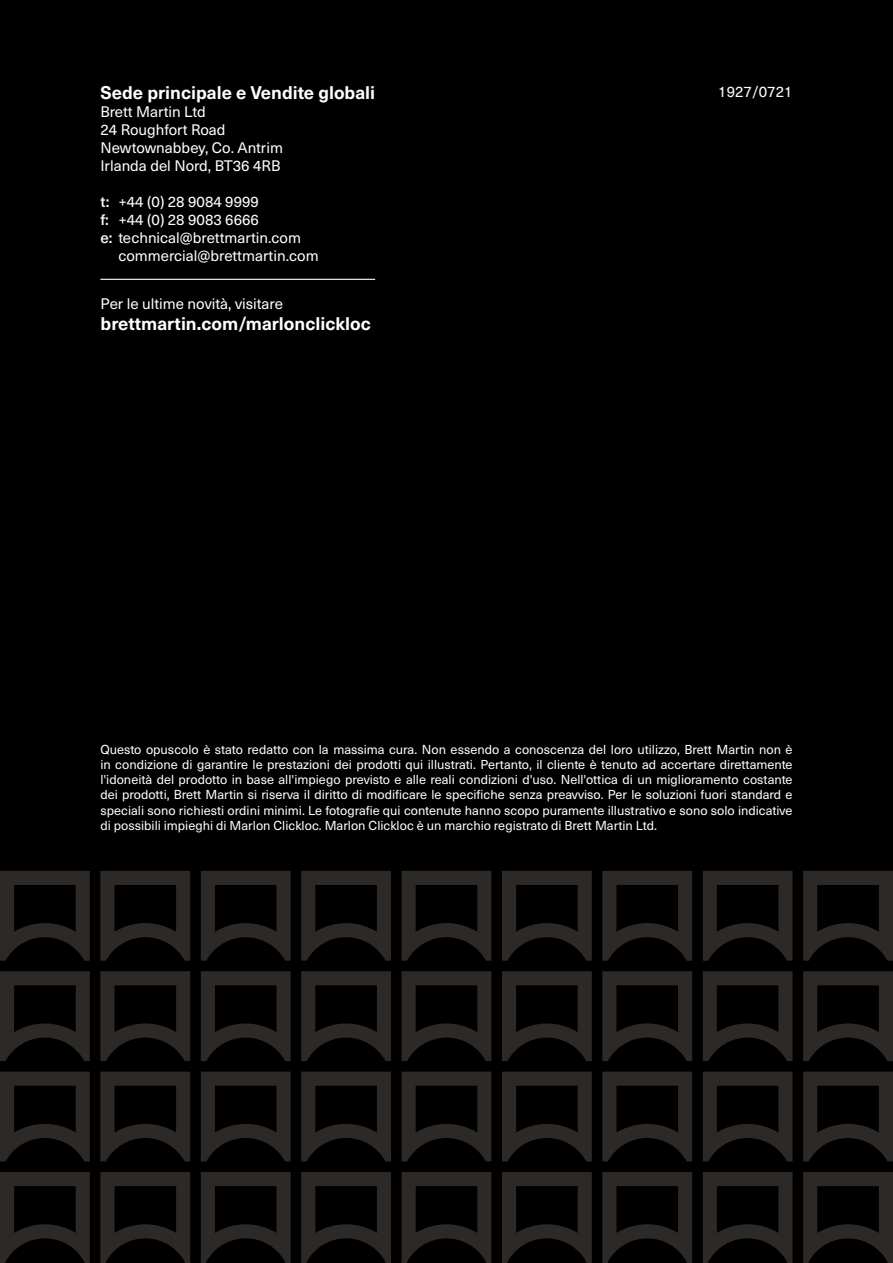
<style>
.page{position:relative;width:893px;height:1263px;background:#000}
.page>*{position:absolute;margin:0;border:0;box-sizing:border-box;transform-origin:0 0}
.t1{font:700 18px "Neue Haas Unica W1 G";color:#fff}
.t2{font:15px/18px "Neue Haas Unica W1 G";color:#fff}
.t3{font:12.75px/15.3px "Neue Haas Unica W1 G";color:#fff;text-align:justify}
.s1{font-weight:500}
</style>
<div class="page">
<svg style="left:402px;top:971px;width:89px;height:90px"></svg>
<svg style="left:301px;top:971px;width:90px;height:90px"></svg>
<svg style="left:201px;top:971px;width:90px;height:90px"></svg>
<svg style="left:100px;top:971px;width:90px;height:90px"></svg>
<svg style="left:402px;top:1071px;width:89px;height:90px"></svg>
<svg style="left:301px;top:1071px;width:90px;height:90px"></svg>
<svg style="left:201px;top:1071px;width:90px;height:90px"></svg>
<svg style="left:100px;top:1071px;width:90px;height:90px"></svg>
<svg style="left:502px;top:971px;width:90px;height:90px"></svg>
<svg style="left:502px;top:1071px;width:90px;height:90px"></svg>
<svg style="left:0;top:971px;width:90px;height:90px"></svg>
<svg style="left:0;top:1071px;width:90px;height:90px"></svg>
<svg style="left:0;top:1172px;width:90px;height:91px"></svg>
<svg style="left:100px;top:1172px;width:90px;height:91px"></svg>
<svg style="left:201px;top:1172px;width:90px;height:91px"></svg>
<svg style="left:301px;top:1172px;width:90px;height:91px"></svg>
<svg style="left:402px;top:1172px;width:89px;height:91px"></svg>
<svg style="left:502px;top:1172px;width:90px;height:91px"></svg>
<svg style="left:703px;top:971px;width:90px;height:90px"></svg>
<svg style="left:602px;top:971px;width:90px;height:90px"></svg>
<svg style="left:703px;top:1071px;width:90px;height:90px"></svg>
<svg style="left:602px;top:1071px;width:90px;height:90px"></svg>
<svg style="left:803px;top:971px;width:90px;height:90px"></svg>
<svg style="left:803px;top:1071px;width:90px;height:90px"></svg>
<svg style="left:602px;top:1172px;width:90px;height:91px"></svg>
<svg style="left:703px;top:1172px;width:90px;height:91px"></svg>
<svg style="left:803px;top:1172px;width:90px;height:91px"></svg>
<svg style="left:402px;top:871px;width:89px;height:90px"></svg>
<svg style="left:301px;top:871px;width:90px;height:90px"></svg>
<svg style="left:201px;top:871px;width:90px;height:90px"></svg>
<svg style="left:100px;top:871px;width:90px;height:90px"></svg>
<svg style="left:502px;top:871px;width:90px;height:90px"></svg>
<svg style="left:0;top:871px;width:90px;height:90px"></svg>
<svg style="left:703px;top:871px;width:90px;height:90px"></svg>
<svg style="left:602px;top:871px;width:90px;height:90px"></svg>
<svg style="left:803px;top:871px;width:90px;height:90px"></svg>
<hr style="left:100px;top:279px;width:275px;height:1px;background:#fff">
<h1 class="t1" style="left:100px;top:79px;width:276px">Sede principale e Vendite globali</h1>
<p class="t2" style="left:100px;top:102px;width:184px">Brett Martin Ltd<br>24 Roughfort Road<br>Newtownabbey, Co. Antrim<br>Irlanda del Nord, BT36 4RB</p>
<p class="t2" style="left:100px;top:192px;width:160px"><span class="s1">t:</span> +44 (0) 28 9084 9999</p>
<p class="t2" style="left:100px;top:210px;width:160px"><span class="s1">f:</span> +44 (0) 28 9083 6666</p>
<p class="t2" style="left:100px;top:228px;width:202px"><span class="s1">e:</span> technical@brettmartin.com</p>
<p class="t2" style="left:118px;top:246px;width:202px">commercial@brettmartin.com</p>
<p class="t2" style="left:101px;top:294px;width:184px">Per le ultime novità, visitare</p>
<h1 class="t1" style="left:101px;top:310px;width:272px">brettmartin.com/marlonclickloc</h1>
<p class="t2" style="left:718px;top:81px;width:76px">1927/0721</p>
<p class="t3" style="left:100px;top:741px;width:694px">Questo opuscolo è stato redatto con la massima cura. Non essendo a conoscenza del loro utilizzo, Brett Martin non è in condizione di garantire le prestazioni dei prodotti qui illustrati. Pertanto, il cliente è tenuto ad accertare direttamente l'idoneità del prodotto in base all'impiego previsto e alle reali condizioni d'uso. Nell'ottica di un miglioramento costante dei prodotti, Brett Martin si riserva il diritto di modificare le specifiche senza preavviso. Per le soluzioni fuori standard e speciali sono richiesti ordini minimi. Le fotografie qui contenute hanno scopo puramente illustrativo e sono solo indicative di possibili impieghi di Marlon Clickloc. Marlon Clickloc è un marchio registrato di Brett Martin Ltd.</p>
</div>
